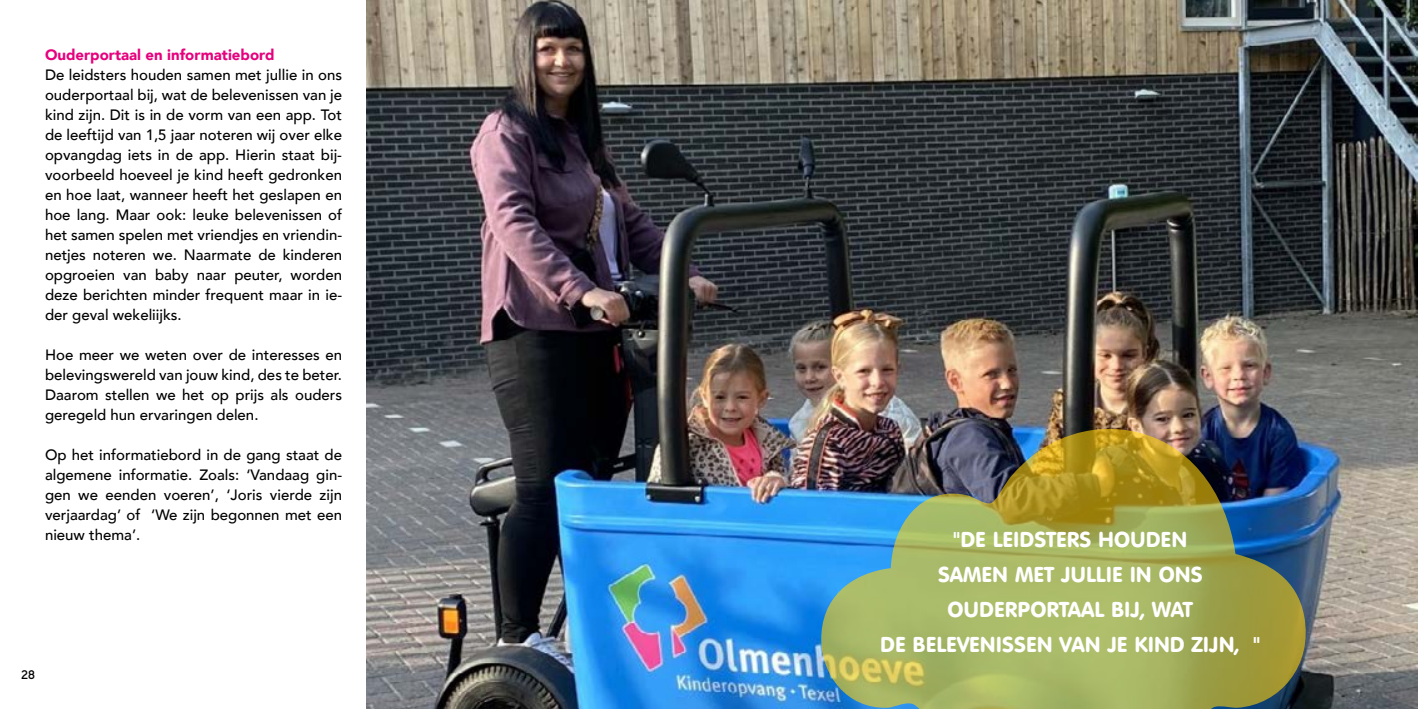
<style>
.page{position:relative;width:1418px;height:709px;background:#fff}
.page>*{position:absolute;margin:0;border:0;box-sizing:border-box;transform-origin:0 0}
.t1{font:21.25px/35px "VAG Rounded BT";color:#fff;text-align:center}
.t2{font:500 15px/20px "Avenir";color:#000;text-align:justify}
.t3{font:900 15px "Avenir";color:#e6007d}
.t4{font:700 12.5px "Aaux Pro";color:#000}
</style>
<div class="page">
<img style="left:367px;top:0;width:1050px;height:709px">
<img style="left:820px;top:423px;width:493px;height:286px">
<p class="t3" style="left:45px;top:42px;width:231px">Ouderportaal en informatiebord</p>
<p class="t2" style="left:45px;top:64px;width:298px">De leidsters houden samen met jullie in ons ouderportaal bij, wat de belevenissen van je kind zijn. Dit is in de vorm van een app. Tot de leeftijd van 1,5 jaar noteren wij over elke opvangdag iets in de app. Hierin staat bij&shy;voorbeeld hoeveel je kind heeft gedronken en hoe laat, wanneer heeft het geslapen en hoe lang. Maar ook: leuke belevenissen of het samen spelen met vriendjes en vriendin&shy;netjes noteren we. Naarmate de kinderen opgroeien van baby naar peuter, worden deze berichten minder frequent maar in ie&shy;der geval wekeliijks.</p>
<p class="t2" style="left:45px;top:344px;width:298px">Hoe meer we weten over de interesses en belevingswereld van jouw kind, des te beter.<br>Daarom stellen we het op prijs als ouders geregeld hun ervaringen delen.</p>
<p class="t2" style="left:45px;top:444px;width:298px">Op het informatiebord in de gang staat de algemene informatie. Zoals: ‘Vandaag gin&shy;gen we eenden voeren’, ‘Joris vierde zijn verjaardag’ of ‘We zijn begonnen met een nieuw thema’.</p>
<p class="t4" style="left:21px;top:666px;width:15px">28</p>
<h1 class="t1" style="left:880px;top:521px;width:381px">"DE LEIDSTERS HOUDEN<br>SAMEN MET JULLIE IN ONS<br>OUDERPORTAAL BIJ, WAT<br>DE BELEVENISSEN VAN JE KIND ZIJN, "</h1>
</div>
